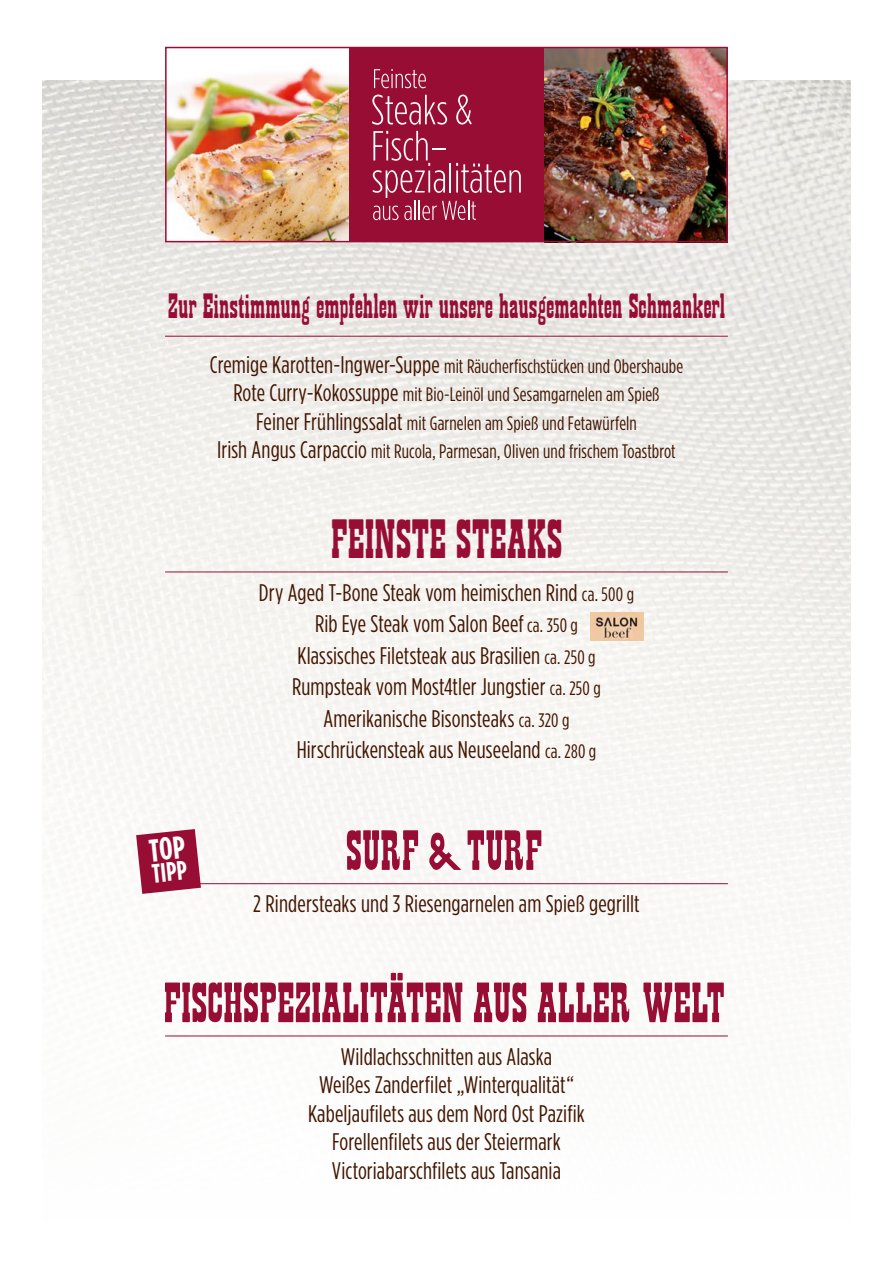
<style>
.page{position:relative;width:893px;height:1263px;background:#fff}
.page>*{position:absolute;margin:0;border:0;box-sizing:border-box;transform-origin:0 0}
.t1{font:51px "Showguide Normal";letter-spacing:-.01em;color:#970d34}
.t2{font:49.5px "Showguide Normal";letter-spacing:-.005em;color:#970d34}
.t3{font:31.5px "Showguide Normal";letter-spacing:-.005em;color:#970d34}
.t4{font:700 26.7px "Gotham Condensed";color:#fff}
.t5{font:24px/31.5px "Gotham Condensed";letter-spacing:.005em;color:#421500;text-align:center}
.t6{font:19.5px/28.5px "Gotham Condensed";letter-spacing:.005em;color:#421500;text-align:center}
.s1{font-size:24px}
.s2{font-size:19.5px}
</style>
<div class="page">
<img style="left:43px;top:81px;width:807px;height:956px">
<div style="left:349px;top:48px;width:195px;height:194px;background:#970d34"></div>
<svg style="left:374px;top:69px;width:52px;height:19px"></svg>
<svg style="left:372px;top:95px;width:75px;height:30px"></svg>
<svg style="left:456px;top:95px;width:16px;height:30px"></svg>
<svg style="left:373px;top:131px;width:148px;height:89px"></svg>
<img style="left:544px;top:50px;width:181px;height:189px">
<img style="left:168px;top:66px;width:181px;height:173px">
<div style="left:165px;top:47px;width:563px;height:195px;border:2px solid #970d34"></div>
<svg style="left:391px;top:973px;width:12px;height:7px"></svg>
<hr style="left:165px;top:572px;width:563px;height:1px;background:#970d34">
<hr style="left:165px;top:1035px;width:563px;height:1px;background:#970d34">
<hr style="left:165px;top:883px;width:563px;height:1px;background:#970d34">
<hr style="left:165px;top:336px;width:563px;height:1px;background:#970d34">
<img style="left:590px;top:613px;width:54px;height:27px">
<svg style="left:136px;top:829px;width:65px;height:65px"></svg>
<h3 class="t3" style="left:168px;top:293px;width:559px">Zur Einstimmung empfehlen wir unsere hausgemachten Schmankerl</h3>
<p class="t6" style="left:210px;top:352px;width:475px"><span class="s1">Cremige Karotten-Ingwer-Suppe</span> mit Räucherfischstücken und Obershaube <span class="s1">Rote Curry-Kokossuppe</span> mit Bio-Leinöl und Sesamgarnelen am Spieß <span class="s1">Feiner Frühlingssalat</span> mit Garnelen am Spieß und Fetawürfeln<br><span class="s1">Irish Angus Carpaccio</span> mit Rucola, Parmesan, Oliven und frischem Toastbrot</p>
<h2 class="t2" style="left:330px;top:518px;width:233px">FEINSTE STEAKS</h2>
<p class="t4" style="left:151px;top:859px;width:37px;rotate:-6deg">TIPP</p>
<p class="t5" style="left:259px;top:576px;width:377px">Dry Aged T-Bone Steak vom heimischen Rind <span class="s2">ca. 500 g </span>Rib Eye Steak vom Salon Beef <span class="s2">ca. 350 g<br></span>Klassisches Filetsteak aus Brasilien <span class="s2">ca. 250 g </span>Rumpsteak vom Most4tler Jungstier <span class="s2">ca. 250 g </span>Amerikanische Bisonsteaks <span class="s2">ca. 320 g </span>Hirschrückensteak aus Neuseeland <span class="s2">ca. 280 g</span></p>
<h1 class="t1" style="left:345px;top:829px;width:199px">SURF &amp; TURF</h1>
<p class="t5" style="left:253px;top:888px;width:388px">2 Rindersteaks und 3 Riesengarnelen am Spieß gegrillt</p>
<h1 class="t1" style="left:163px;top:981px;width:563px">FISCHSPEZIALITATEN AUS ALLER WELT</h1>
<p class="t5" style="left:308px;top:1041px;width:278px;line-height:28.5px">Wildlachsschnitten aus Alaska<br>Weißes Zanderfilet „Winterqualität“ Kabeljaufilets aus dem Nord Ost Pazifik Forellenfilets aus der Steiermark Victoriabarschfilets aus Tansania</p>
</div>
